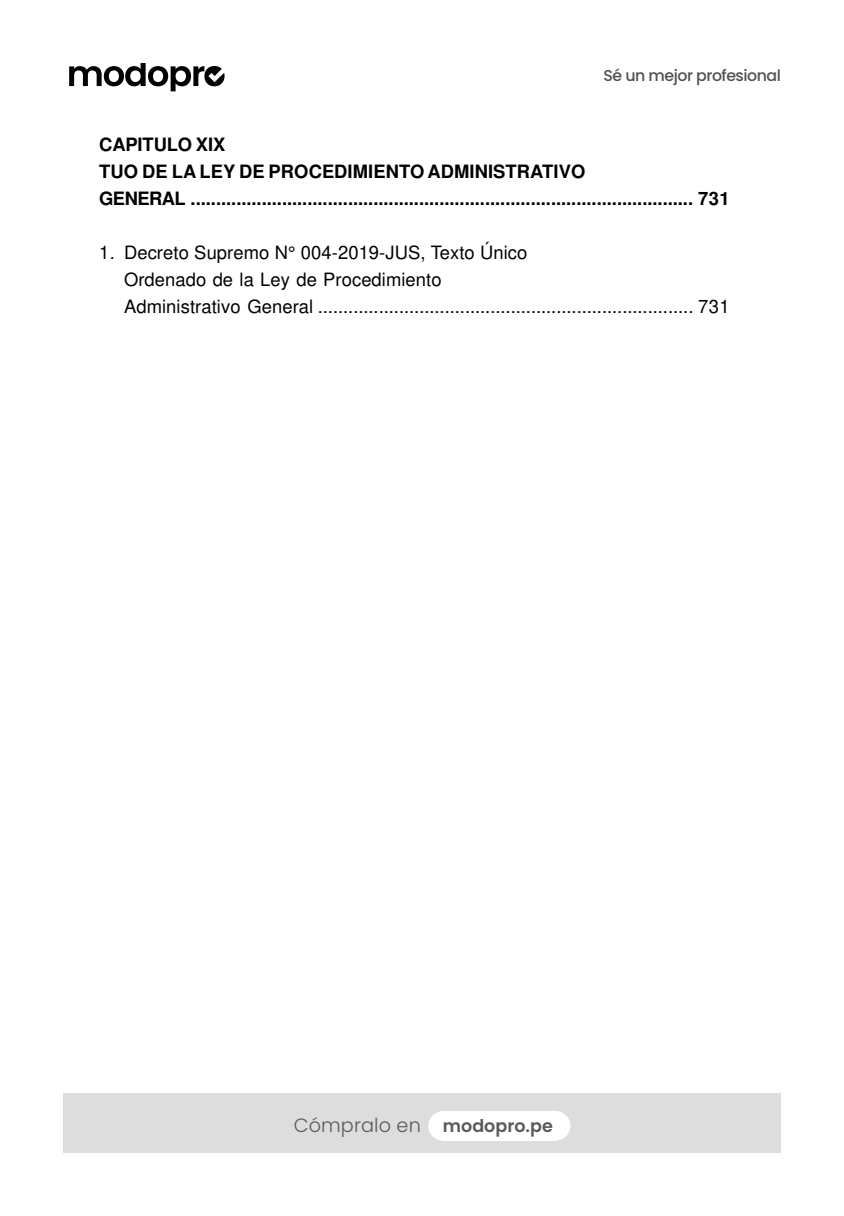
<style>
.page{position:relative;width:844px;height:1216px;background:#fff}
.page>*{position:absolute;margin:0;border:0;box-sizing:border-box;transform-origin:0 0}
.t1{font:300 19.25px "Poppins";letter-spacing:.005em;color:#5a5b59}
.t2{font:18.38px/26.9px "Helvetica";letter-spacing:.005em;color:#000}
.t3{font:700 18.38px/26.9px "Helvetica";letter-spacing:.005em;color:#000}
.t4{font:500 15.75px "Poppins";letter-spacing:-.03em;color:#515150}
.s1{font-weight:600;font-size:17.5px}
</style>
<div class="page">
<div style="left:63px;top:1093px;width:717px;height:59px;background:#ddddde"></div>
<div style="left:428px;top:1110px;width:30px;height:30px;background:#fff;border-radius:50%"></div>
<div style="left:540px;top:1110px;width:30px;height:30px;background:#fff;border-radius:50%"></div>
<div style="left:441px;top:1111px;width:115px;height:29px;background:#fff"></div>
<svg style="left:69px;top:63px;width:155px;height:28px"></svg>
<p class="t4" style="left:603px;top:66px;width:179px">Sé un mejor profesional</p>
<p class="t3" style="left:99px;top:131px;width:632px">CAPITULO XIX<br>TUO DE LA LEY DE PROCEDIMIENTO ADMINISTRATIVO<br>GENERAL ................................................................................................... 731</p>
<p class="t2" style="left:124px;top:239px;width:607px;text-indent:-25px">1. Decreto Supremo N° 004-2019-JUS, Texto Único<br>Ordenado de la Ley de Procedimiento<br>Administrativo General .......................................................................... 731</p>
<p class="t1" style="left:294px;top:1113px;width:260px">Cómpralo en <span class="s1">modopro.pe</span></p>
</div>
